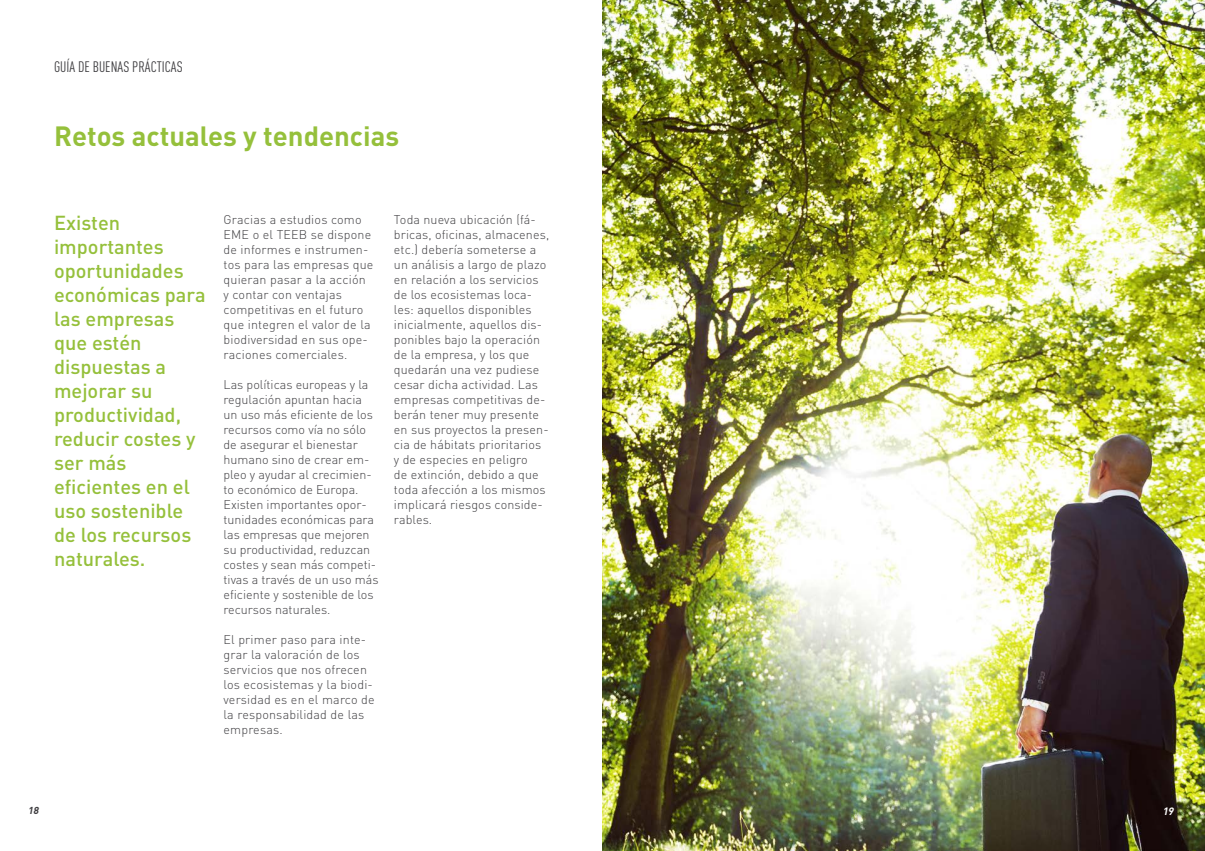
<style>
.page{position:relative;width:1205px;height:851px;background:#fff}
.page>*{position:absolute;margin:0;border:0;box-sizing:border-box;transform-origin:0 0}
.t1{font:700 27.5px "DIN Pro";color:#95c03b}
.t2{font:500 20px/24px "DIN Pro";color:#95c03b}
.t3{font:15px "DIN Cond";color:#3e3d40}
.t4{font:300 12.5px/15px "DIN Pro";letter-spacing:.01em;color:#3e3d40}
.t5{font:italic 700 10.5px "DIN Pro";color:#fff}
.t6{font:italic 700 10px "DIN Pro";color:#3e3d40}
</style>
<div class="page">
<img style="left:602px;top:0;width:603px;height:850px">
<p class="t3" style="left:54px;top:58px;width:130px">GUÍA DE BUENAS PRÁCTICAS</p>
<h1 class="t1" style="left:54px;top:118px;width:347px">Retos actuales y tendencias</h1>
<h2 class="t2" style="left:54px;top:210px;width:153px">Existen importantes oportunidades económicas para las empresas que estén dispuestas a mejorar su productividad, reducir costes y ser más eficientes en el uso sostenible de los recursos naturales.</h2>
<p class="t4" style="left:224px;top:211px;width:151px">Gracias a estudios como<br>EME o el TEEB se dispone de informes e instrumen&shy;tos para las empresas que quieran pasar a la acción y contar con ventajas competitivas en el futuro que integren el valor de la biodiversidad en sus ope&shy;raciones comerciales.</p>
<p class="t4" style="left:224px;top:376px;width:157px">Las políticas europeas y la regulación apuntan hacia un uso más eficiente de los recursos como vía no sólo de asegurar el bienestar humano sino de crear em&shy;pleo y ayudar al crecimien&shy;to económico de Europa.<br>Existen importantes opor&shy;tunidades económicas para las empresas que mejoren su productividad, reduzcan costes y sean más competi&shy;tivas a través de un uso más eficiente y sostenible de los recursos naturales.</p>
<p class="t4" style="left:224px;top:631px;width:153px">El primer paso para inte&shy;grar la valoración de los servicios que nos ofrecen los ecosistemas y la biodi&shy;versidad es en el marco de la responsabilidad de las empresas.</p>
<p class="t4" style="left:394px;top:211px;width:157px">Toda nueva ubicación (fá&shy;bricas, oficinas, almacenes, etc.) debería someterse a un análisis a largo de plazo en relación a los servicios de los ecosistemas loca&shy;les: aquellos disponibles inicialmente, aquellos dis&shy;ponibles bajo la operación de la empresa, y los que quedarán una vez pudiese cesar dicha actividad. Las empresas competitivas de&shy;berán tener muy presente en sus proyectos la presen&shy;cia de hábitats prioritarios y de especies en peligro<br>de extinción, debido a que toda afección a los mismos implicará riesgos conside&shy;rables.</p>
<p class="t6" style="left:28px;top:803px;width:15px">18</p>
<p class="t5" style="left:1162px;top:803px;width:15px">19</p>
</div>
